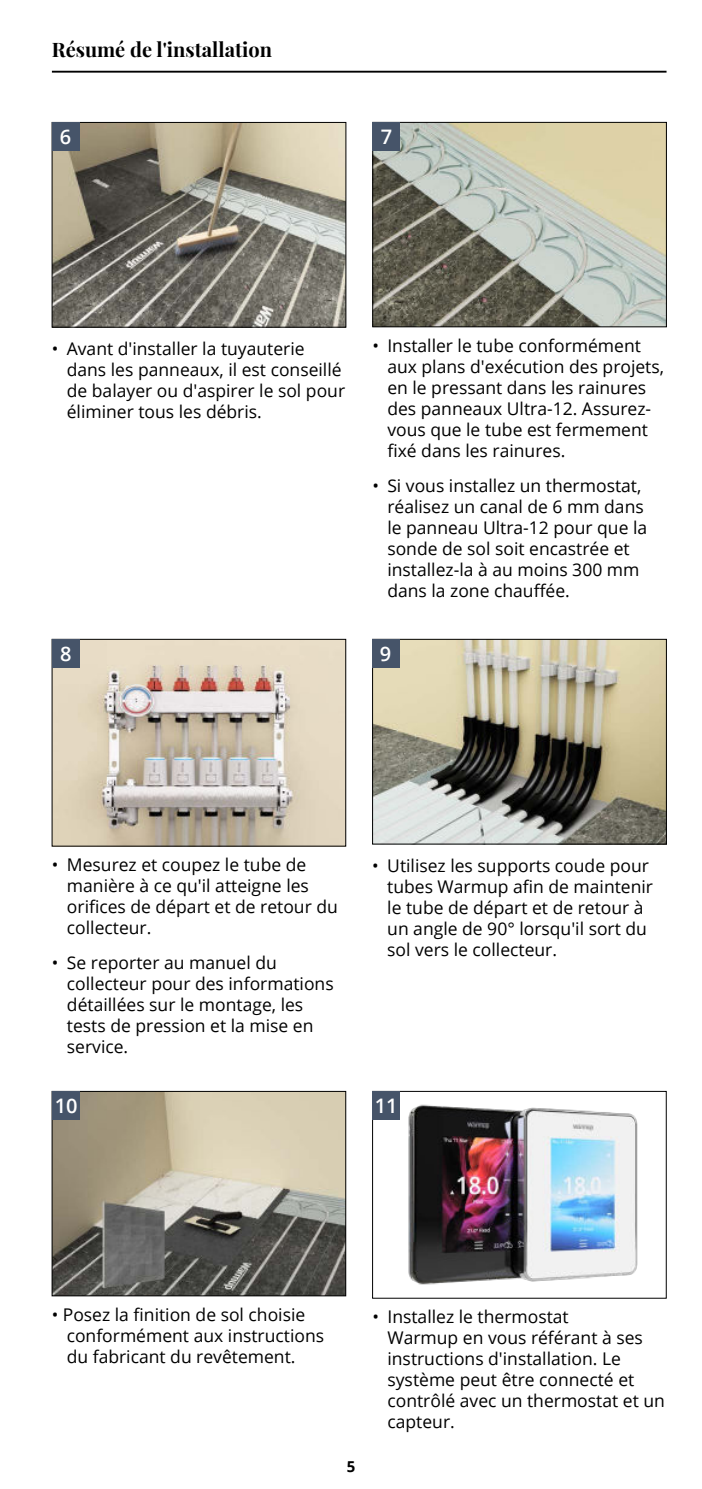
<style>
.page{position:relative;width:702px;height:1489px;background:#fff}
.page>*{position:absolute;margin:0;border:0;box-sizing:border-box;transform-origin:0 0}
.t1{font:700 20px "Playfair Display";color:#000}
.t2{font:600 20px "Open Sans";color:#fff}
.t3{font:17.5px/21px "Open Sans";color:#000}
.t4{font:700 15px "Open Sans";color:#000}
</style>
<div class="page">
<img style="left:54px;top:124px;width:290px;height:201px">
<div style="left:52px;top:122px;width:294px;height:205px;border:1px solid #000"></div>
<img style="left:374px;top:641px;width:290px;height:201px">
<div style="left:372px;top:639px;width:294px;height:205px;border:1px solid #000"></div>
<hr style="left:52px;top:71px;width:614px;height:2px;background:#000">
<img style="left:374px;top:124px;width:290px;height:201px">
<div style="left:372px;top:122px;width:294px;height:205px;border:1px solid #000"></div>
<img style="left:54px;top:1093px;width:290px;height:200px">
<div style="left:52px;top:1091px;width:294px;height:204px;border:1px solid #000"></div>
<div style="left:52px;top:122px;width:27px;height:28px;background:#465469"></div>
<div style="left:372px;top:639px;width:28px;height:28px;background:#465469"></div>
<div style="left:372px;top:122px;width:28px;height:28px;background:#465469"></div>
<div style="left:52px;top:1091px;width:28px;height:28px;background:#465469"></div>
<img style="left:54px;top:641px;width:290px;height:203px">
<div style="left:52px;top:639px;width:294px;height:207px;border:1px solid #000"></div>
<img style="left:374px;top:1104px;width:264px;height:181px">
<div style="left:372px;top:1091px;width:294px;height:207px;border:1px solid #000"></div>
<div style="left:52px;top:639px;width:28px;height:28px;background:#465469"></div>
<div style="left:372px;top:1091px;width:28px;height:28px;background:#465469"></div>
<p class="t1" style="left:52px;top:38px;width:222px">Résumé de l'installation</p>
<p class="t2" style="left:60px;top:129px;width:13px">6</p>
<p class="t2" style="left:380px;top:129px;width:13px">7</p>
<p class="t3" style="left:67px;top:339px;width:280px;text-indent:-15px">• Avant d'installer la tuyauterie dans les panneaux, il est conseillé de balayer ou d'aspirer le sol pour éliminer tous les débris.</p>
<p class="t2" style="left:60px;top:645px;width:13px">8</p>
<p class="t3" style="left:387px;top:337px;width:278px;text-indent:-15px">• Installer le tube conformément aux plans d'exécution des projets, en le pressant dans les rainures des panneaux Ultra-12. Assurez&shy;vous que le tube est fermement fixé dans les rainures.</p>
<p class="t3" style="left:387px;top:477px;width:261px;text-indent:-15px">• Si vous installez un thermostat, réalisez un canal de 6 mm dans le panneau Ultra-12 pour que la sonde de sol soit encastrée et installez-la à au moins 300 mm dans la zone chauffée.</p>
<p class="t2" style="left:380px;top:645px;width:13px">9</p>
<p class="t3" style="left:67px;top:855px;width:272px;text-indent:-15px">• Mesurez et coupez le tube de manière à ce qu'il atteigne les orifices de départ et de retour du collecteur.</p>
<p class="t3" style="left:67px;top:953px;width:268px;text-indent:-15px">• Se reporter au manuel du collecteur pour des informations détaillées sur le montage, les tests de pression et la mise en service.</p>
<p class="t2" style="left:55px;top:1097px;width:24px">10</p>
<p class="t3" style="left:387px;top:856px;width:267px;text-indent:-15px">• Utilisez les supports coude pour tubes Warmup afin de maintenir le tube de départ et de retour à un angle de 90° lorsqu'il sort du sol vers le collecteur.</p>
<p class="t2" style="left:375px;top:1097px;width:24px">11</p>
<p class="t3" style="left:67px;top:1303px;width:259px;text-indent:-15px">• Posez la finition de sol choisie conformément aux instructions du fabricant du revêtement.</p>
<p class="t4" style="left:347px;top:1460px;width:10px">5</p>
<p class="t3" style="left:387px;top:1307px;width:279px;text-indent:-15px">• Installez le thermostat<br>Warmup en vous référant à ses instructions d'installation. Le système peut être connecté et contrôlé avec un thermostat et un capteur.</p>
</div>
